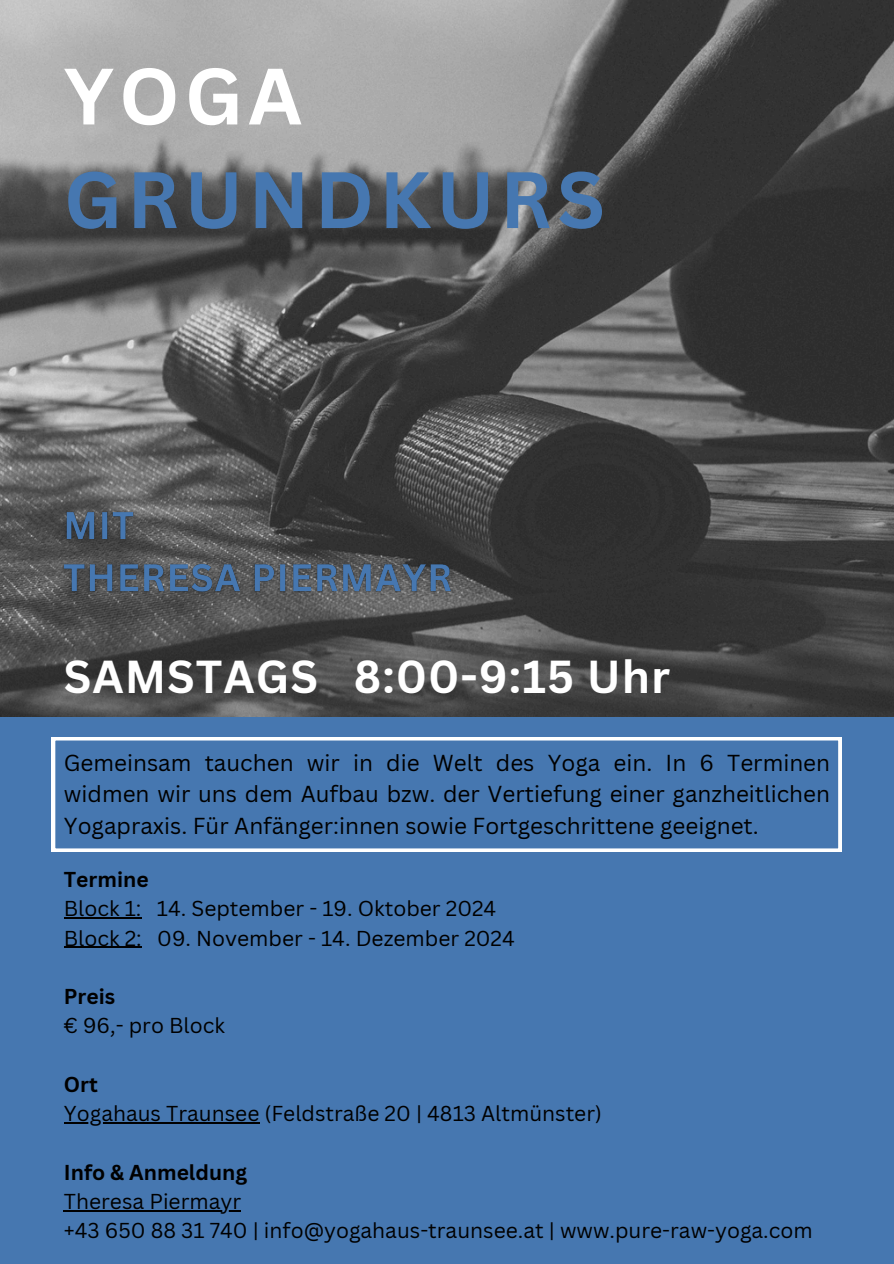
<style>
.page{position:relative;width:894px;height:1264px;background:#fff}
.page>*{position:absolute;margin:0;border:0;box-sizing:border-box;transform-origin:0 0}
.t1{font:700 78px "Canva Sans";letter-spacing:.065em;color:#4677b0}
.t2{font:700 78px "Canva Sans";color:#fff}
.t3{font:700 45px "Canva Sans";letter-spacing:.025em;color:#fff}
.t4{font:22.5px/31.5px "Canva Sans";color:#000;text-align:justify}
.t5{font:21px "Canva Sans";color:#000}
.t6{font:700 21px "Canva Sans";color:#000}
</style>
<div class="page">
<div style="left:0;top:685px;width:893px;height:578px;background:#4677b0"></div>
<svg style="left:52px;top:737px;width:789px;height:114px"></svg>
<img style="left:0;top:0;width:893px;height:716px">
<hr style="left:64px;top:917px;width:77px;height:1px;background:#000">
<hr style="left:64px;top:946px;width:78px;height:1px;background:#000">
<hr style="left:64px;top:1122px;width:195px;height:1px;background:#000">
<hr style="left:64px;top:1210px;width:177px;height:1px;background:#000">
<img style="left:55px;top:498px;width:406px;height:105px">
<p class="t2" style="left:64px;top:41px;width:240px">YOGA</p>
<p class="t1" style="left:64px;top:145px;width:542px">GRUNDKURS</p>
<h1 class="t3" style="left:64px;top:645px;width:607px">SAMSTAGS 8:00-9:15 Uhr</h1>
<h1 class="t4" style="left:64px;top:746px;width:767px">Gemeinsam tauchen wir in die Welt des Yoga ein. In 6 Terminen widmen wir uns dem Aufbau bzw. der Vertiefung einer ganzheitlichen Yogapraxis. Für Anfänger:innen sowie Fortgeschrittene geeignet.</h1>
<h2 class="t6" style="left:64px;top:864px;width:86px">Termine</h2>
<p class="t5" style="left:64px;top:893px;width:434px">Block 1: 14. September - 19. Oktober 2024</p>
<p class="t5" style="left:64px;top:923px;width:452px">Block 2: 09. November - 14. Dezember 2024</p>
<p class="t6" style="left:64px;top:981px;width:53px">Preis</p>
<p class="t5" style="left:64px;top:1010px;width:162px">€ 96,- pro Block</p>
<p class="t6" style="left:64px;top:1069px;width:35px">Ort</p>
<p class="t5" style="left:64px;top:1098px;width:539px">Yogahaus Traunsee (Feldstraße 20 | 4813 Altmünster)</p>
<p class="t6" style="left:64px;top:1157px;width:185px">Info &amp; Anmeldung</p>
<p class="t5" style="left:64px;top:1186px;width:179px">Theresa Piermayr</p>
<p class="t5" style="left:64px;top:1215px;width:750px">+43 650 88 31 740 | info@yogahaus-traunsee.at | www.pure-raw-yoga.com</p>
</div>
